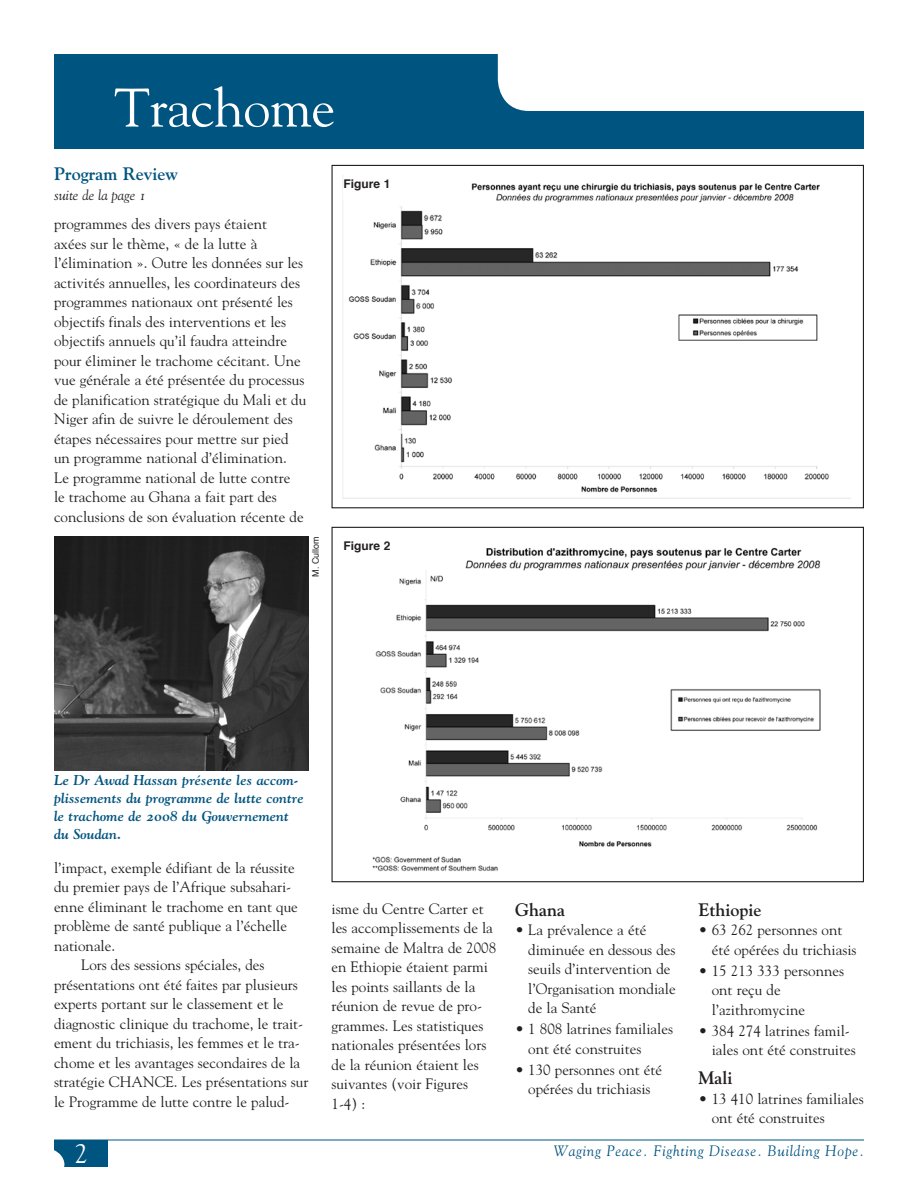
<style>
.page{position:relative;width:918px;height:1188px;background:#fff}
.page>*{position:absolute;margin:0;border:0;box-sizing:border-box;transform-origin:0 0}
.t1{font:54px "Goudy";letter-spacing:-.01em;color:#fff}
.t2{font:27px "Goudy";color:#fff}
.Subhead{font:18px "Goudy Bold Os F";color:#231f20}
.Headline{font:18px "Goudy Bold Os F";letter-spacing:-.005em;color:#005480}
.French_Body{font:15px/19.5px "Goudy";color:#231f20}
.French_Bullets{font:15px/19.5px "Goudy";color:#231f20}
.t3{font:15px "Goudy Italic Os F";letter-spacing:.05em;color:#005480}
.t4{font:14.25px/18px "Goudy Bold Italic Os F";color:#005480}
.Body_Copy{font:14.25px "Goudy Italic Os F";color:#231f20}
.t5{font:700 12px "Helvetica";color:#231f20}
.Photo_Credit{font:9px "Helvetica";color:#231f20}
</style>
<div class="page">
<img style="left:342px;top:175px;width:508px;height:324px">
<div style="left:54px;top:54px;width:810px;height:94px;background:#005480"></div>
<div style="left:498px;top:54px;width:366px;height:57px;background:#fff"></div>
<div style="left:54px;top:1140px;width:54px;height:27px;background:#005480"></div>
<div style="left:11px;top:1147px;width:53px;height:34px;background:#fff;border-radius:50%"></div>
<hr style="left:54px;top:1140px;width:810px;height:1px;background:#005480">
<img style="left:54px;top:536px;width:255px;height:234px">
<div style="left:344px;top:179px;width:70px;height:20px;background:#fff"></div>
<img style="left:375px;top:575px;width:446px;height:272px">
<img style="left:372px;top:856px;width:126px;height:16px">
<img style="left:457px;top:547px;width:364px;height:30px">
<p class="t1" style="left:114px;top:74px;width:223px">Trachome</p>
<p class="Headline" style="left:54px;top:163px;width:126px">Program Review</p>
<p class="Body_Copy" style="left:54px;top:186px;width:94px">suite de la page 1</p>
<p class="French_Body" style="left:54px;top:214px;width:254px">programmes des divers pays étaient<br>axées sur le thème, « de la lutte à l’élimination ». Outre les données sur les activités annuelles, les coordinateurs des programmes nationaux ont présenté les objectifs finals des interventions et les objectifs annuels qu’il faudra atteindre pour éliminer le trachome cécitant. Une vue générale a été présentée du processus de planification stratégique du Mali et du Niger afin de suivre le déroulement des étapes nécessaires pour mettre sur pied un programme national d’élimination.<br>Le programme national de lutte contre<br>le trachome au Ghana a fait part des conclusions de son évaluation récente de</p>
<p class="Photo_Credit" style="left:309px;top:577px;width:42px;rotate:-90deg">M. Cullom</p>
<p class="t5" style="left:344px;top:174px;width:49px">Figure 1</p>
<p class="t5" style="left:344px;top:536px;width:49px">Figure 2</p>
<p class="t4" style="left:54px;top:771px;width:251px">Le Dr Awad Hassan présente les accom&shy;plissements du programme de lutte contre le trachome de 2008 du Gouvernement du Soudan.</p>
<p class="French_Body" style="left:54px;top:857px;width:245px">l’impact, exemple édifiant de la réussite du premier pays de l’Afrique subsahari&shy;enne éliminant le trachome en tant que problème de santé publique a l’échelle nationale.</p>
<p class="French_Body" style="left:54px;top:955px;width:256px;text-indent:27px">Lors des sessions spéciales, des présentations ont été faites par plusieurs experts portant sur le classement et le diagnostic clinique du trachome, le trait&shy;ement du trichiasis, les femmes et le tra&shy;chome et les avantages secondaires de la stratégie CHANCE. Les présentations sur le Programme de lutte contre le palud-</p>
<p class="French_Body" style="left:332px;top:898px;width:166px">isme du Centre Carter et les accomplissements de la semaine de Maltra de 2008 en Ethiopie étaient parmi les points saillants de la réunion de revue de pro&shy;grammes. Les statistiques nationales présentées lors de la réunion étaient les suivantes (voir Figures<br>1-4) :</p>
<p class="Subhead" style="left:515px;top:898px;width:52px">Ghana</p>
<p class="French_Bullets" style="left:528px;top:920px;width:149px;text-indent:-13px">• La prévalence a été diminuée en dessous des seuils d’intervention de l’Organisation mondiale de la Santé</p>
<p class="French_Bullets" style="left:528px;top:1019px;width:146px;text-indent:-13px">• 1 808 latrines familiales ont été construites</p>
<p class="French_Bullets" style="left:515px;top:1059px;width:149px;text-align:center">• 130 personnes ont été opérées du trichiasis</p>
<p class="Subhead" style="left:698px;top:898px;width:64px">Ethiopie</p>
<p class="French_Bullets" style="left:712px;top:920px;width:146px;text-indent:-13px">• 63 262 personnes ont été opérées du trichiasis</p>
<p class="French_Bullets" style="left:712px;top:960px;width:134px;text-indent:-13px">• 15 213 333 personnes ont reçu de l’azithromycine</p>
<p class="French_Bullets" style="left:712px;top:1020px;width:145px;text-indent:-13px">• 384 274 latrines famil&shy;iales ont été construites</p>
<p class="Subhead" style="left:698px;top:1067px;width:36px">Mali</p>
<p class="French_Bullets" style="left:712px;top:1088px;width:154px;text-indent:-13px">• 13 410 latrines familiales ont été construites</p>
<p class="t2" style="left:74px;top:1136px;width:15px">2</p>
<p class="t3" style="left:554px;top:1142px;width:312px">Waging Peace. Fighting Disease. Building Hope.</p>
</div>
